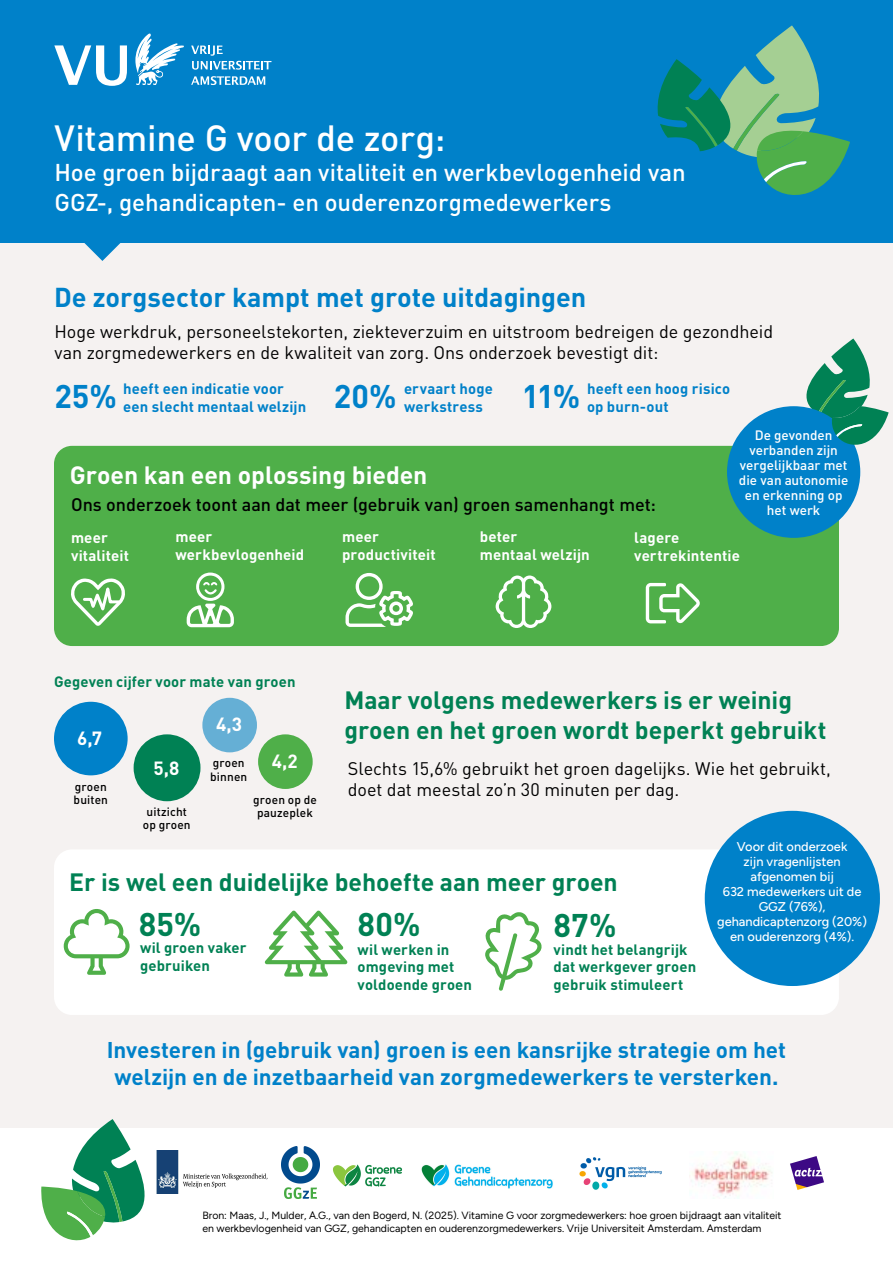
<style>
.page{position:relative;width:893px;height:1263px;background:#fff}
.page>*{position:absolute;margin:0;border:0;box-sizing:border-box;transform-origin:0 0}
.t1{font:300 65.85px "Font Awesome 5 Pro";color:#4faf49}
.t2{font:500 36px "DIN Pro";letter-spacing:-.005em;color:#fff}
.t3{font:700 32.4px "DIN Pro";color:#0081c9}
.t4{font:700 32.4px "DIN Pro";color:#008154}
.t5{font:700 27px "DIN Pro";letter-spacing:-.005em;color:#0081c9}
.t6{font:700 24.75px/29.7px "DIN Pro";letter-spacing:-.005em;color:#008154}
.t7{font:700 24.75px "DIN Pro";color:#fff}
.t8{font:500 24px/30px "DIN Pro";letter-spacing:-.005em;color:#fff}
.t9{font:700 22.5px/27px "DIN Pro";letter-spacing:-.005em;color:#0081c9;text-align:center}
.t10{font:700 18.9px "DIN Pro";color:#fff}
.t11{font:18px/21px "DIN Pro";letter-spacing:-.005em;color:#000}
.t12{font:500 18px "DIN Pro";color:#000}
.t13{font:700 15px/18px "DIN Pro";letter-spacing:.01em;color:#fff}
.t14{font:700 14.85px/17.9px "DIN Pro";letter-spacing:.01em;color:#008154}
.t15{font:700 14.85px/17.9px "DIN Pro";letter-spacing:.01em;color:#0081c9}
.t16{font:500 13.5px/15px "DIN Pro";color:#fff;text-align:center}
.t17{font:500 12.75px/15px "Figtree";color:#fff;text-align:center}
.t18{font:500 11.85px/13.5px "DIN Pro";letter-spacing:.015em;color:#000}
.t19{font:10.5px/13.5px "Figtree";color:#000}
</style>
<div class="page">
<div style="left:0;top:218px;width:893px;height:909px;background:#f5f2f1"></div>
<div style="left:54px;top:446px;width:785px;height:200px;background:#4faf49;border-radius:18px"></div>
<img style="left:333px;top:1164px;width:69px;height:23px">
<img style="left:421px;top:1164px;width:132px;height:25px">
<img style="left:689px;top:1151px;width:83px;height:47px">
<div style="left:54px;top:849px;width:785px;height:166px;background:#fff;border-radius:18px"></div>
<svg style="left:84px;top:242px;width:37px;height:19px"></svg>
<div style="left:727px;top:406px;width:133px;height:132px;background:#0081c9;border-radius:50%"></div>
<div style="left:705px;top:811px;width:175px;height:175px;background:#0081c9;border-radius:50%"></div>
<div style="left:0;top:0;width:893px;height:242px;background:#0081c9"></div>
<svg style="left:54px;top:45px;width:73px;height:41px"></svg>
<svg style="left:135px;top:34px;width:49px;height:51px"></svg>
<svg style="left:191px;top:46px;width:80px;height:24px"></svg>
<svg style="left:191px;top:76px;width:74px;height:9px"></svg>
<svg style="left:797px;top:338px;width:92px;height:113px"></svg>
<svg style="left:39px;top:1119px;width:113px;height:122px"></svg>
<svg style="left:657px;top:25px;width:193px;height:170px"></svg>
<div style="left:54px;top:702px;width:74px;height:73px;background:#0081c9;border-radius:50%"></div>
<div style="left:134px;top:734px;width:66px;height:67px;background:#008154;border-radius:50%"></div>
<div style="left:202px;top:698px;width:55px;height:54px;background:#65afd5;border-radius:50%"></div>
<div style="left:258px;top:734px;width:55px;height:55px;background:#4faf49;border-radius:50%"></div>
<svg style="left:187px;top:572px;width:47px;height:55px"></svg>
<img style="left:282px;top:1146px;width:37px;height:52px">
<img style="left:151px;top:1151px;width:117px;height:42px">
<img style="left:579px;top:1157px;width:83px;height:33px">
<img style="left:790px;top:1156px;width:34px;height:34px">
<svg style="left:83px;top:587px;width:38px;height:24px"></svg>
<h2 class="t2" style="left:54px;top:109px;width:392px">Vitamine G voor de zorg:</h2>
<h3 class="t8" style="left:54px;top:155px;width:633px">Hoe groen bijdraagt aan vitaliteit en werkbevlogenheid van<br>GGZ-, gehandicapten- en ouderenzorgmedewerkers</h3>
<h3 class="t5" style="left:54px;top:274px;width:534px">De zorgsector kampt met grote uitdagingen</h3>
<p class="t11" style="left:54px;top:319px;width:720px">Hoge werkdruk, personeelstekorten, ziekteverzuim en uitstroom bedreigen de gezondheid van zorgmedewerkers en de kwaliteit van zorg. Ons onderzoek bevestigt dit:</p>
<h3 class="t3" style="left:54px;top:369px;width:64px">25%</h3>
<p class="t15" style="left:123px;top:378px;width:184px">heeft een indicatie voor een slecht mentaal welzijn</p>
<p class="t15" style="left:404px;top:378px;width:90px">ervaart hoge werkstress</p>
<p class="t15" style="left:587px;top:378px;width:145px">heeft een hoog risico op burn-out</p>
<h3 class="t3" style="left:334px;top:369px;width:64px">20%</h3>
<h3 class="t3" style="left:522px;top:369px;width:60px">11%</h3>
<h3 class="t7" style="left:70px;top:454px;width:359px">Groen kan een oplossing bieden</h3>
<p class="t12" style="left:71px;top:489px;width:586px">Ons onderzoek toont aan dat meer (gebruik van) groen samenhangt met:</p>
<p class="t16" style="left:739px;top:426px;width:111px">De gevonden verbanden zijn vergelijkbaar met die van autonomie en erkenning op het werk</p>
<p class="t13" style="left:71px;top:527px;width:60px">meer vitaliteit</p>
<p class="t13" style="left:175px;top:526px;width:130px">meer werkbevlogenheid</p>
<p class="t13" style="left:342px;top:526px;width:95px">meer productiviteit</p>
<p class="t13" style="left:480px;top:526px;width:111px">beter<br>mentaal welzijn</p>
<p class="t13" style="left:634px;top:526px;width:107px">lagere vertrekintentie</p>
<p class="t14" style="left:54px;top:671px;width:243px">Gegeven cijfer voor mate van groen</p>
<p class="t10" style="left:77px;top:722px;width:26px">6,7</p>
<p class="t18" style="left:74px;top:778px;width:36px">groen buiten</p>
<p class="t10" style="left:154px;top:752px;width:27px">5,8</p>
<p class="t18" style="left:143px;top:804px;width:49px;text-align:center">uitzicht op groen</p>
<p class="t10" style="left:216px;top:708px;width:28px">4,3</p>
<p class="t18" style="left:210px;top:755px;width:39px">groen binnen</p>
<p class="t10" style="left:272px;top:745px;width:28px">4,2</p>
<p class="t18" style="left:253px;top:792px;width:65px;text-align:center">groen op de pauzeplek</p>
<h3 class="t6" style="left:344px;top:682px;width:483px">Maar volgens medewerkers is er weinig groen en het groen wordt beperkt gebruikt</h3>
<p class="t11" style="left:348px;top:756px;width:485px">Slechts 15,6% gebruikt het groen dagelijks. Wie het gebruikt, doet dat meestal zo’n 30 minuten per dag.</p>
<h3 class="t6" style="left:69px;top:864px;width:550px">Er is wel een duidelijke behoefte aan meer groen</h3>
<h3 class="t4" style="left:139px;top:897px;width:64px">85%</h3>
<h3 class="t4" style="left:358px;top:897px;width:64px">80%</h3>
<h3 class="t4" style="left:554px;top:898px;width:65px">87%</h3>
<p class="t14" style="left:140px;top:937px;width:108px">wil groen vaker gebruiken</p>
<p class="t14" style="left:358px;top:938px;width:116px">wil werken in omgeving met voldoende groen</p>
<p class="t14" style="left:554px;top:938px;width:144px">vindt het belangrijk dat werkgever groen gebruik stimuleert</p>
<h1 class="t1" style="left:64px;top:909px;width:67px">▼●▼</h1>
<p class="t17" style="left:717px;top:839px;width:151px">Voor dit onderzoek<br>zijn vragenlijsten afgenomen bij<br>632 medewerkers uit de<br>GGZ (76%), gehandicaptenzorg (20%)</p>
<p class="t17" style="left:730px;top:928px;width:126px">en ouderenzorg (4%).</p>
<p class="t9" style="left:107px;top:1034px;width:681px">Investeren in (gebruik van) groen is een kansrijke strategie om het welzijn en de inzetbaarheid van zorgmedewerkers te versterken.</p>
<p class="t19" style="left:202px;top:1208px;width:581px">Bron: Maas, J., Mulder, A.G., van den Bogerd, N. (2025). Vitamine G voor zorgmedewerkers: hoe groen bijdraagt aan vitaliteit en werkbevlogenheid van GGZ, gehandicapten en ouderenzorgmedewerkers. Vrije Universiteit Amsterdam. Amsterdam</p>
</div>
